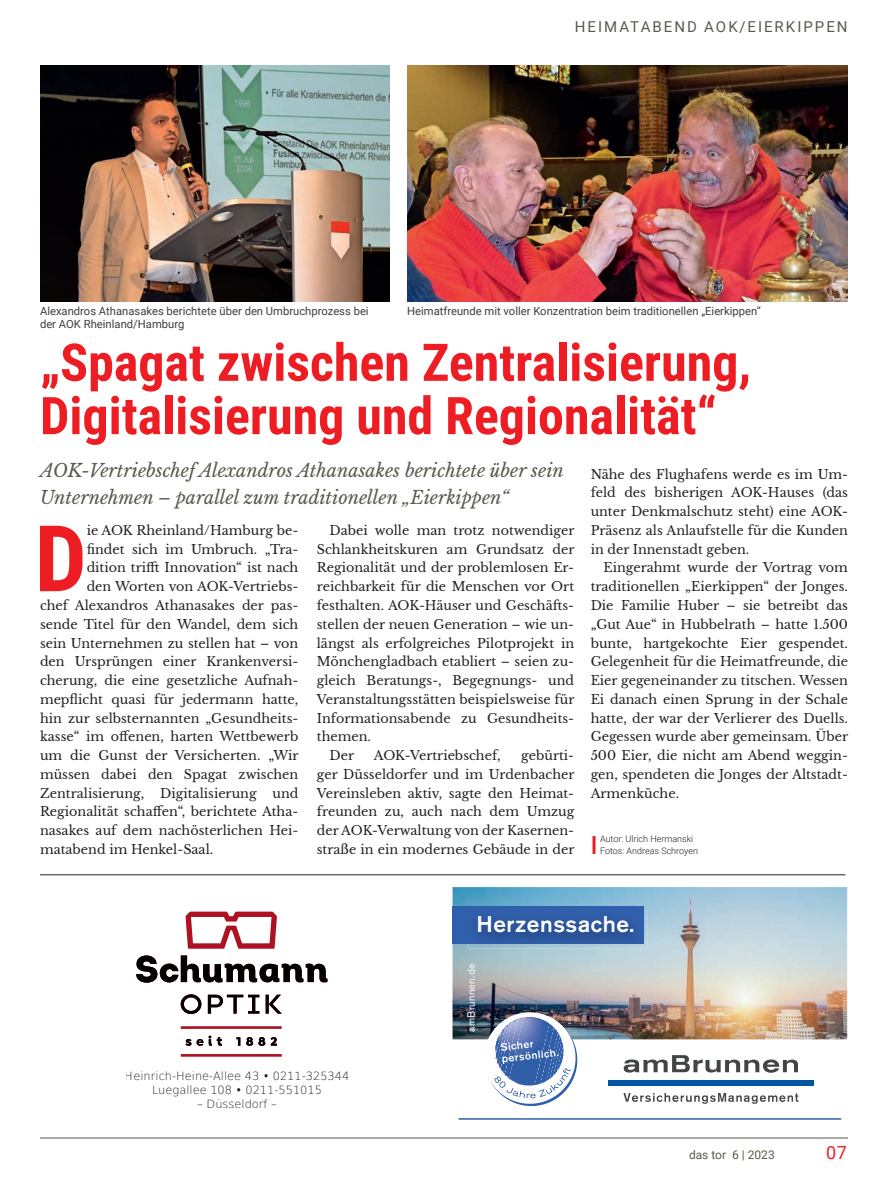
<style>
.page{position:relative;width:888px;height:1186px;background:#fff}
.page>*{position:absolute;margin:0;border:0;box-sizing:border-box;transform-origin:0 0}
.Fließtext_Initial{font:700 91.95px "Roboto Condensed";color:#ee1d23}
.Head_mittel{font:700 51.9px/53.2px "Roboto Condensed";color:#ee1d23}
.t1{font:500 22.5px "Akzidenz Grotesk BQ";letter-spacing:.025em;color:#fff}
.Vorspann{font:italic 18px/27px "Libre Baskerville";color:#5b594d}
.t2{font:18px "Roboto";color:#ee1d23}
.t3{font:15px "Roboto";letter-spacing:.135em;color:#5b594d}
.Fließtext{font:12.75px/18.8px "Libre Baskerville";color:#231f20;text-align:justify}
.Fließtext_Initial-2{font:12.75px "Libre Baskerville";color:#231f20}
.t4{font:12px "Roboto";color:#5b594d}
.t5{font:200 11.4px/13.6px "DejaVu Sans";color:#231f20;text-align:center}
.BU{font:11.25px "Roboto";color:#3e3e3f}
.t6{font:10.5px "Akzidenz Grotesk BQ";letter-spacing:.025em;color:#fff}
.Autor{font:300 9px "Roboto";color:#231f20}
.s1{font-family:"DejaVu Sans Condensed";font-weight:400}
</style>
<div class="page">
<hr style="left:40px;top:1137px;width:808px;height:1px;background:#5b594d">
<hr style="left:592px;top:836px;width:3px;height:18px;background:#ee1d23">
<hr style="left:40px;top:874px;width:805px;height:1px;background:#231f20">
<img style="left:407px;top:66px;width:441px;height:236px">
<img style="left:40px;top:66px;width:349px;height:236px">
<img style="left:452px;top:887px;width:395px;height:152px">
<svg style="left:623px;top:1055px;width:175px;height:48px"></svg>
<div style="left:608px;top:1079px;width:206px;height:6px;background:#0155a3"></div>
<div style="left:452px;top:906px;width:192px;height:37px;background:#305fab"></div>
<img style="left:468px;top:909px;width:179px;height:39px">
<img style="left:468px;top:909px;width:176px;height:34px">
<svg style="left:481px;top:1009px;width:99px;height:97px"></svg>
<hr style="left:458px;top:1118px;width:383px;height:1px;background:#305fab">
<svg style="left:452px;top:887px;width:7px;height:3px"></svg>
<svg style="left:136px;top:911px;width:191px;height:145px"></svg>
<p class="t3" style="left:575px;top:17px;width:274px">HEIMATABEND AOK/EIERKIPPEN</p>
<p class="BU" style="left:40px;top:303px;width:330px">Alexandros Athanasakes berichtete über den Umbruchprozess bei</p>
<p class="BU" style="left:407px;top:303px;width:355px">Heimatfreunde mit voller Konzentration beim traditionellen „Eierkippen“</p>
<p class="BU" style="left:40px;top:316px;width:146px">der AOK Rheinland/Hamburg</p>
<p class="Head_mittel" style="left:40px;top:334px;width:713px">„Spagat zwischen Zentralisierung,<br>Digitalisierung und Regionalität“</p>
<p class="Vorspann" style="left:40px;top:457px;width:525px">AOK-Vertriebschef Alexandros Athanasakes berichtete über sein<br>Unternehmen – parallel zum traditionellen „Eierkippen“</p>
<p class="Fließtext" style="left:317px;top:521px;width:259px;text-indent:13px">Dabei wolle man trotz notwendiger Schlankheitskuren am Grundsatz der Regionalität und der problemlosen Er&shy;reichbarkeit für die Menschen vor Ort festhalten. AOK-Häuser und Geschäfts&shy;stellen der neuen Generation – wie un&shy;längst als erfolgreiches Pilotprojekt in Mönchengladbach etabliert – seien zu&shy;gleich Beratungs-, Begegnungs- und Veranstaltungsstätten beispielsweise für Informationsabende zu Gesundheits&shy;themen.</p>
<p class="Fließtext" style="left:330px;top:746px;width:26px">Der</p>
<p class="Fließtext" style="left:374px;top:746px;width:128px">AOK-Vertriebschef,</p>
<p class="Fließtext_Initial" style="left:35px;top:494px;width:53px">D</p>
<p class="Fließtext_Initial-2" style="left:87px;top:522px;width:213px">ie AOK Rheinland/Hamburg be-</p>
<p class="Fließtext_Initial-2" style="left:87px;top:541px;width:213px">findet sich im Umbruch. „Tra-</p>
<p class="Fließtext_Initial-2" style="left:87px;top:560px;width:213px">dition trifft Innovation“ ist nach</p>
<p class="Fließtext_Initial-2" style="left:87px;top:579px;width:213px">den Worten von AOK-Vertriebs-</p>
<p class="Fließtext_Initial-2" style="left:40px;top:597px;width:260px">chef Alexandros Athanasakes der pas-</p>
<p class="Fließtext_Initial-2" style="left:40px;top:616px;width:260px">sende Titel für den Wandel, dem sich</p>
<p class="Fließtext_Initial-2" style="left:40px;top:635px;width:260px">sein Unternehmen zu stellen hat – von</p>
<p class="Fließtext_Initial-2" style="left:40px;top:654px;width:260px">den Ursprüngen einer Krankenversi-</p>
<p class="Fließtext_Initial-2" style="left:40px;top:672px;width:260px">cherung, die eine gesetzliche Aufnah-</p>
<p class="Fließtext_Initial-2" style="left:40px;top:691px;width:260px">mepflicht quasi für jedermann hatte,</p>
<p class="Fließtext_Initial-2" style="left:40px;top:710px;width:260px">hin zur selbsternannten „Gesundheits-</p>
<p class="Fließtext_Initial-2" style="left:40px;top:729px;width:260px">kasse“ im offenen, harten Wettbewerb</p>
<p class="Fließtext_Initial-2" style="left:40px;top:747px;width:260px">um die Gunst der Versicherten. „Wir</p>
<p class="Fließtext_Initial-2" style="left:40px;top:766px;width:260px">müssen dabei den Spagat zwischen</p>
<p class="Fließtext_Initial-2" style="left:40px;top:785px;width:260px">Zentralisierung, Digitalisierung und</p>
<p class="Fließtext_Initial-2" style="left:40px;top:804px;width:260px">Regionalität schaffen“, berichtete Atha-</p>
<p class="Fließtext_Initial-2" style="left:40px;top:823px;width:260px">nasakes auf dem nachösterlichen Hei-</p>
<p class="Fließtext_Initial-2" style="left:40px;top:841px;width:175px">matabend im Henkel-Saal.</p>
<p class="Fließtext" style="left:317px;top:746px;width:259px;text-indent:204px">gebürti&shy;ger Düsseldorfer und im Urdenbacher Vereinsleben aktiv, sagte den Heimat&shy;freunden zu, auch nach dem Umzug der AOK-Verwaltung von der Kasernen&shy;straße in ein modernes Gebäude in der</p>
<p class="Fließtext" style="left:591px;top:465px;width:259px">Nähe des Flughafens werde es im Um&shy;feld des bisherigen AOK-Hauses (das unter Denkmalschutz steht) eine AOK-Präsenz als Anlaufstelle für die Kunden in der Innenstadt geben.</p>
<p class="Fließtext" style="left:591px;top:558px;width:259px;text-indent:13px">Eingerahmt wurde der Vortrag vom traditionellen „Eierkippen“ der Jonges.<br>Die Familie Huber – sie betreibt das „Gut Aue“ in Hubbelrath – hatte 1.500 bunte, hartgekochte Eier gespendet.<br>Gelegenheit für die Heimatfreunde, die Eier gegeneinander zu titschen. Wessen Ei danach einen Sprung in der Schale hatte, der war der Verlierer des Duells.<br>Gegessen wurde aber gemeinsam. Über 500 Eier, die nicht am Abend weggin&shy;gen, spendeten die Jonges der Altstadt-Armenküche.</p>
<p class="Autor" style="left:600px;top:832px;width:94px">Autor: Ulrich Hermanski</p>
<p class="Autor" style="left:600px;top:844px;width:99px">Fotos: Andreas Schroyen</p>
<h3 class="t1" style="left:476px;top:910px;width:159px">Herzenssache.</h3>
<p class="t5" style="left:125px;top:1068px;width:226px">Heinrich-Heine-Allee 43 <span class="s1">•</span> 0211-325344<br>Luegallee 108 <span class="s1">•</span> 0211-551015</p>
<p class="t5" style="left:197px;top:1096px;width:81px">– Düsseldorf –</p>
<p class="t6" style="left:465px;top:1031px;width:70px;rotate:-90deg">amBrunnen.de</p>
<p class="t4" style="left:689px;top:1146px;width:87px">das tor 6 | 2023</p>
<h3 class="t2" style="left:826px;top:1140px;width:22px">07</h3>
</div>
